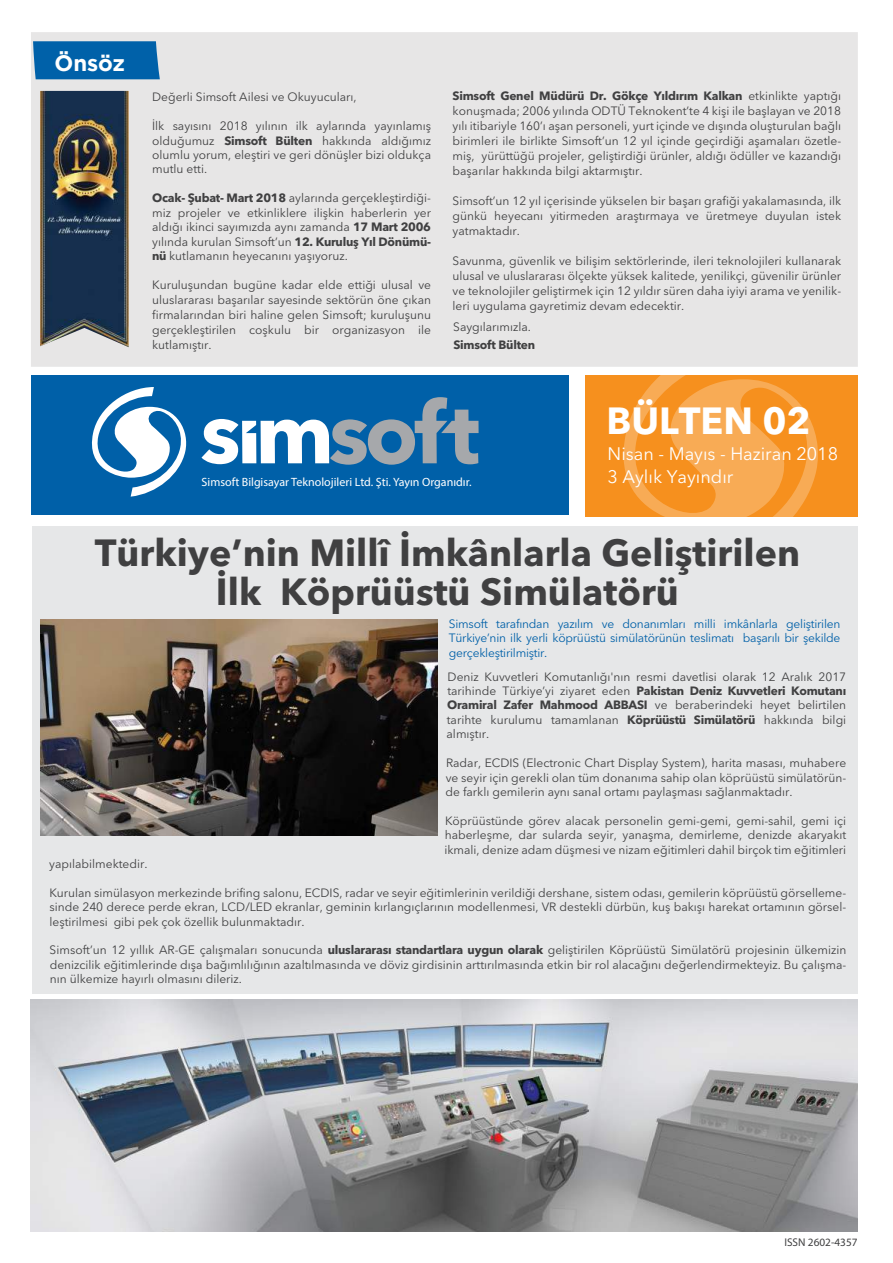
<style>
.page{position:relative;width:893px;height:1263px;background:#fff}
.page>*{position:absolute;margin:0;border:0;box-sizing:border-box;transform-origin:0 0}
.t1{font:700 37.5px/39px "Avenir Next LT Pro";color:#404041;text-align:center}
.t2{font:700 37.5px "Avenir Next LT Pro";color:#fff}
.t3{font:700 22.2px "Gotham";letter-spacing:-.01em;color:#fff}
.t4{font:18px "Avenir Next LT Pro";color:#fff}
.t5{font:12px/14.4px "Avenir Next LT Pro";color:#404041;text-align:justify}
.t6{font:12px/14.4px "Avenir Next LT Pro";letter-spacing:-.02em;color:#0060a8;text-align:justify}
.t7{font:12px "Myriad Pro";color:#fff}
.t8{font:700 12px "Avenir Next LT Pro";letter-spacing:-.02em;color:#404041}
.t9{font:11.25px "Myriad Pro";color:#404041}
.s1{font-weight:700}
</style>
<div class="page">
<div style="left:33px;top:526px;width:825px;height:468px;background:#e6e7e8"></div>
<div style="left:31px;top:32px;width:827px;height:335px;background:#e7e6e6"></div>
<div style="left:33px;top:41px;width:127px;height:38px;background:#0061a9"></div>
<img style="left:40px;top:619px;width:398px;height:217px">
<img style="left:31px;top:999px;width:827px;height:233px">
<div style="left:585px;top:375px;width:273px;height:142px;background:#f6901e"></div>
<svg style="left:623px;top:375px;width:195px;height:142px"></svg>
<div style="left:31px;top:375px;width:538px;height:140px;background:#0060a8"></div>
<svg style="left:201px;top:397px;width:278px;height:68px"></svg>
<svg style="left:91px;top:387px;width:96px;height:110px"></svg>
<img style="left:40px;top:91px;width:89px;height:256px">
<h2 class="t3" style="left:55px;top:50px;width:72px">Önsöz</h2>
<p class="t5" style="left:152px;top:90px;width:206px">Değerli Simsoft Ailesi ve Okuyucuları,</p>
<p class="t5" style="left:152px;top:119px;width:280px">İlk sayısını 2018 yılının ilk aylarında yayınlamış olduğumuz <span class="s1">Simsoft Bülten</span> hakkında aldığımız olumlu yorum, eleştiri ve geri dönüşler bizi oldukça mutlu etti.</p>
<p class="t5" style="left:152px;top:191px;width:280px"><span class="s1">Ocak- Şubat- Mart 2018</span> aylarında gerçekleştirdiği&shy;miz projeler ve etkinliklere ilişkin haberlerin yer aldığı ikinci sayımızda aynı zamanda <span class="s1">17 Mart 2006 </span>yılında kurulan Simsoft’un <span class="s1">12. Kuruluş Yıl Dönümü&shy;nü</span> kutlamanın heyecanını yaşıyoruz.</p>
<p class="t5" style="left:152px;top:278px;width:280px;line-height:15px">Kuruluşundan bugüne kadar elde ettiği ulusal ve uluslararası başarılar sayesinde sektörün öne çıkan firmalarından biri haline gelen Simsoft; kuruluşunu gerçekleştirilen coşkulu bir organizasyon ile kutlamıştır.</p>
<p class="t5" style="left:453px;top:88px;width:390px;line-height:15px"><span class="s1">Simsoft Genel Müdürü Dr. Gökçe Yıldırım Kalkan</span> etkinlikte yaptığı konuşmada; 2006 yılında ODTÜ Teknokent’te 4 kişi ile başlayan ve 2018 yılı itibariyle 160’ı aşan personeli, yurt içinde ve dışında oluşturulan bağlı birimleri ile birlikte Simsoft’un 12 yıl içinde geçirdiği aşamaları özetle&shy;miş, yürüttüğü projeler, geliştirdiği ürünler, aldığı ödüller ve kazandığı başarılar hakkında bilgi aktarmıştır.</p>
<p class="t5" style="left:453px;top:193px;width:390px;line-height:15px">Simsoft’un 12 yıl içerisinde yükselen bir başarı grafiği yakalamasında, ilk günkü heyecanı yitirmeden araştırmaya ve üretmeye duyulan istek yatmaktadır.</p>
<p class="t5" style="left:453px;top:253px;width:390px;line-height:15px">Savunma, güvenlik ve bilişim sektörlerinde, ileri teknolojileri kullanarak ulusal ve uluslararası ölçekte yüksek kalitede, yenilikçi, güvenilir ürünler ve teknolojiler geliştirmek için 12 yıldır süren daha iyiyi arama ve yenilik&shy;leri uygulama gayretimiz devam edecektir.</p>
<p class="t5" style="left:453px;top:319px;width:79px">Saygılarımızla.</p>
<p class="t8" style="left:453px;top:337px;width:83px">Simsoft Bülten</p>
<h1 class="t2" style="left:606px;top:398px;width:206px">BÜLTEN 02</h1>
<h3 class="t4" style="left:608px;top:443px;width:232px">Nisan - Mayıs - Haziran 2018</h3>
<p class="t7" style="left:202px;top:475px;width:271px">Simsoft Bilgisayar Teknolojileri Ltd. Şti. Yayın Organıdır.</p>
<h3 class="t4" style="left:608px;top:466px;width:127px">3 Aylık Yayındır</h3>
<h1 class="t1" style="left:95px;top:533px;width:707px">Türkiye’nin Millî İmkânlarla Geliştirilen<br>İlk Köprüüstü Simülatörü</h1>
<p class="t6" style="left:449px;top:616px;width:393px">Simsoft tarafından yazılım ve donanımları milli imkânlarla geliştirilen Türkiye’nin ilk yerli köprüüstü simülatörünün teslimatı başarılı bir şekilde gerçekleştirilmiştir.</p>
<p class="t5" style="left:447px;top:669px;width:401px">Deniz Kuvvetleri Komutanlığı'nın resmi davetlisi olarak 12 Aralık 2017 tarihinde Türkiye’yi ziyaret eden <span class="s1">Pakistan Deniz Kuvvetleri Komutanı Oramiral Zafer Mahmood ABBASI</span> ve beraberindeki heyet belirtilen tarihte kurulumu tamamlanan <span class="s1">Köprüüstü Simülatörü</span> hakkında bilgi almıştır.</p>
<p class="t5" style="left:445px;top:756px;width:402px">Radar, ECDIS (Electronic Chart Display System), harita masası, muhabere ve seyir için gerekli olan tüm donanıma sahip olan köprüüstü simülatörün&shy;de farklı gemilerin aynı sanal ortamı paylaşması sağlanmaktadır.</p>
<p class="t5" style="left:444px;top:813px;width:403px">Köprüüstünde görev alacak personelin gemi-gemi, gemi-sahil, gemi içi haberleşme, dar sularda seyir, yanaşma, demirleme, denizde akaryakıt ikmali, denize adam düşmesi ve nizam eğitimleri dahil birçok tim eğitimleri</p>
<p class="t5" style="left:49px;top:856px;width:100px">yapılabilmektedir.</p>
<p class="t5" style="left:49px;top:885px;width:798px">Kurulan simülasyon merkezinde brifing salonu, ECDIS, radar ve seyir eğitimlerinin verildiği dershane, sistem odası, gemilerin köprüüstü görselleme&shy;sinde 240 derece perde ekran, LCD/LED ekranlar, geminin kırlangıçlarının modellenmesi, VR destekli dürbün, kuş bakışı harekat ortamının görsel&shy;leştirilmesi gibi pek çok özellik bulunmaktadır.</p>
<p class="t5" style="left:50px;top:943px;width:798px">Simsoft’un 12 yıllık AR-GE çalışmaları sonucunda <span class="s1">uluslararası standartlara uygun olarak</span> geliştirilen Köprüüstü Simülatörü projesinin ülkemizin denizcilik eğitimlerinde dışa bağımlılığının azaltılmasında ve döviz girdisinin arttırılmasında etkin bir rol alacağını değerlendirmekteyiz. Bu çalışma&shy;nın ülkemize hayırlı olmasını dileriz.</p>
<p class="t9" style="left:784px;top:1235px;width:75px">ISSN 2602-4357</p>
</div>
